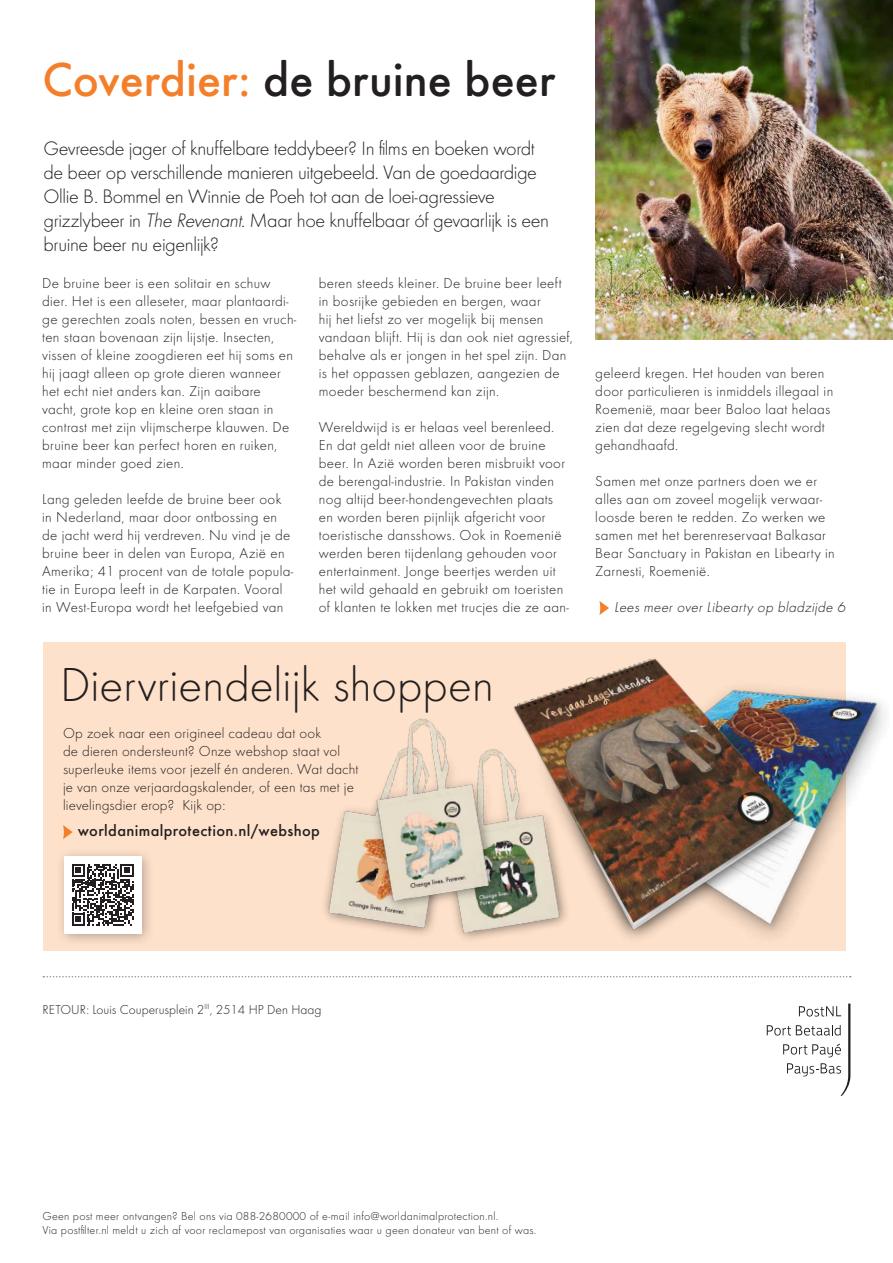
<style>
.page{position:relative;width:893px;height:1263px;background:#fff}
.page>*{position:absolute;margin:0;border:0;box-sizing:border-box;transform-origin:0 0}
.t1{font:300 49.5px "Futura Round";color:#231f20}
.t2{font:500 49.5px "Futura Round";color:#231f20}
.t3{font:300 20.25px/24px "Futura Round";letter-spacing:-.02em;color:#231f20}
.t4{font:500 16.5px "Futura Round";letter-spacing:.02em;color:#231f20}
.t5{font:300 15px/18px "Futura Round";letter-spacing:.02em;color:#231f20}
.t6{font:italic 300 15px "Futura Round";color:#231f20}
.t7{font:300 13.5px "Futura Round";color:#231f20}
.t8{font:300 12px/13.5px "Futura Round";letter-spacing:.02em;color:#231f20}
.s1{color:#f47f2a}
.s2{font-style:italic}
</style>
<div class="page">
<div style="left:44px;top:642px;width:802px;height:308px;background:#fee1ca"></div>
<img style="left:324px;top:816px;width:151px;height:124px">
<img style="left:342px;top:718px;width:143px;height:206px">
<img style="left:550px;top:694px;width:336px;height:284px">
<svg style="left:767px;top:1003px;width:83px;height:93px"></svg>
<svg style="left:43px;top:976px;width:808px;height:1px"></svg>
<svg style="left:63px;top:825px;width:10px;height:14px"></svg>
<img style="left:595px;top:0;width:298px;height:339px">
<svg style="left:599px;top:601px;width:10px;height:14px"></svg>
<img style="left:485px;top:658px;width:337px;height:310px">
<div style="left:55px;top:847px;width:100px;height:100px;background:#231f20;opacity:.33"></div>
<div style="left:64px;top:856px;width:77px;height:77px;background:#fff"></div>
<svg style="left:72px;top:864px;width:62px;height:62px"></svg>
<h1 class="t2" style="left:43px;top:43px;width:514px"><span class="s1">Coverdier:</span> de bruine beer</h1>
<p class="t3" style="left:44px;top:135px;width:507px">Gevreesde jager of knuffelbare teddybeer? In films en boeken wordt de beer op verschillende manieren uitgebeeld. Van de goedaardige Ollie B. Bommel en Winnie de Poeh tot aan de loei-agressieve grizzlybeer in <span class="s2">The Revenant</span>. Maar hoe knuffelbaar óf gevaarlijk is een bruine beer nu eigenlijk?</p>
<p class="t5" style="left:42px;top:274px;width:256px">De bruine beer is een solitair en schuw dier. Het is een alleseter, maar plantaardi&shy;ge gerechten zoals noten, bessen en vruch&shy;ten staan bovenaan zijn lijstje. Insecten, vissen of kleine zoogdieren eet hij soms en hij jaagt alleen op grote dieren wanneer het echt niet anders kan. Zijn aaibare vacht, grote kop en kleine oren staan in contrast met zijn vlijmscherpe klauwen. De bruine beer kan perfect horen en ruiken, maar minder goed zien.</p>
<p class="t5" style="left:42px;top:490px;width:253px">Lang geleden leefde de bruine beer ook in Nederland, maar door ontbossing en de jacht werd hij verdreven. Nu vind je de bruine beer in delen van Europa, Azië en Amerika; 41 procent van de totale popula&shy;tie in Europa leeft in de Karpaten. Vooral in West-Europa wordt het leefgebied van</p>
<p class="t5" style="left:319px;top:274px;width:255px">beren steeds kleiner. De bruine beer leeft in bosrijke gebieden en bergen, waar<br>hij het liefst zo ver mogelijk bij mensen vandaan blijft. Hij is dan ook niet agressief, behalve als er jongen in het spel zijn. Dan is het oppassen geblazen, aangezien de moeder beschermend kan zijn.</p>
<p class="t5" style="left:319px;top:418px;width:251px">Wereldwijd is er helaas veel berenleed.<br>En dat geldt niet alleen voor de bruine beer. In Azië worden beren misbruikt voor de berengal-industrie. In Pakistan vinden nog altijd beer-hondengevechten plaats en worden beren pijnlijk afgericht voor toeristische dansshows. Ook in Roemenië werden beren tijdenlang gehouden voor entertainment. Jonge beertjes werden uit het wild gehaald en gebruikt om toeristen of klanten te lokken met trucjes die ze aan-</p>
<h1 class="t1" style="left:60px;top:653px;width:435px">Diervriendelijk shoppen</h1>
<p class="t5" style="left:63px;top:724px;width:297px">Op zoek naar een origineel cadeau dat ook<br>de dieren ondersteunt? Onze webshop staat vol superleuke items voor jezelf én anderen. Wat dacht je van onze verjaardagskalender, of een tas met je lievelingsdier erop? Kijk op:</p>
<p class="t4" style="left:78px;top:818px;width:244px">worldanimalprotection.nl/webshop</p>
<p class="t5" style="left:595px;top:364px;width:239px">geleerd kregen. Het houden van beren door particulieren is inmiddels illegaal in Roemenië, maar beer Baloo laat helaas zien dat deze regelgeving slecht wordt gehandhaafd.</p>
<p class="t5" style="left:595px;top:472px;width:241px">Samen met onze partners doen we er alles aan om zoveel mogelijk verwaar&shy;loosde beren te redden. Zo werken we samen met het berenreservaat Balkasar Bear Sanctuary in Pakistan en Libearty in Zarnesti, Roemenië.</p>
<p class="t6" style="left:614px;top:597px;width:236px">Lees meer over Libearty op bladzijde 6</p>
<p class="t7" style="left:43px;top:1000px;width:280px">RETOUR: Louis Couperusplein 2<sup>III</sup>, 2514 HP Den Haag</p>
<p class="t8" style="left:43px;top:1209px;width:495px">Geen post meer ontvangen? Bel ons via 088-2680000 of e-mail info@worldanimalprotection.nl.<br>Via postfilter.nl meldt u zich af voor reclamepost van organisaties waar u geen donateur van bent of was.</p>
</div>
